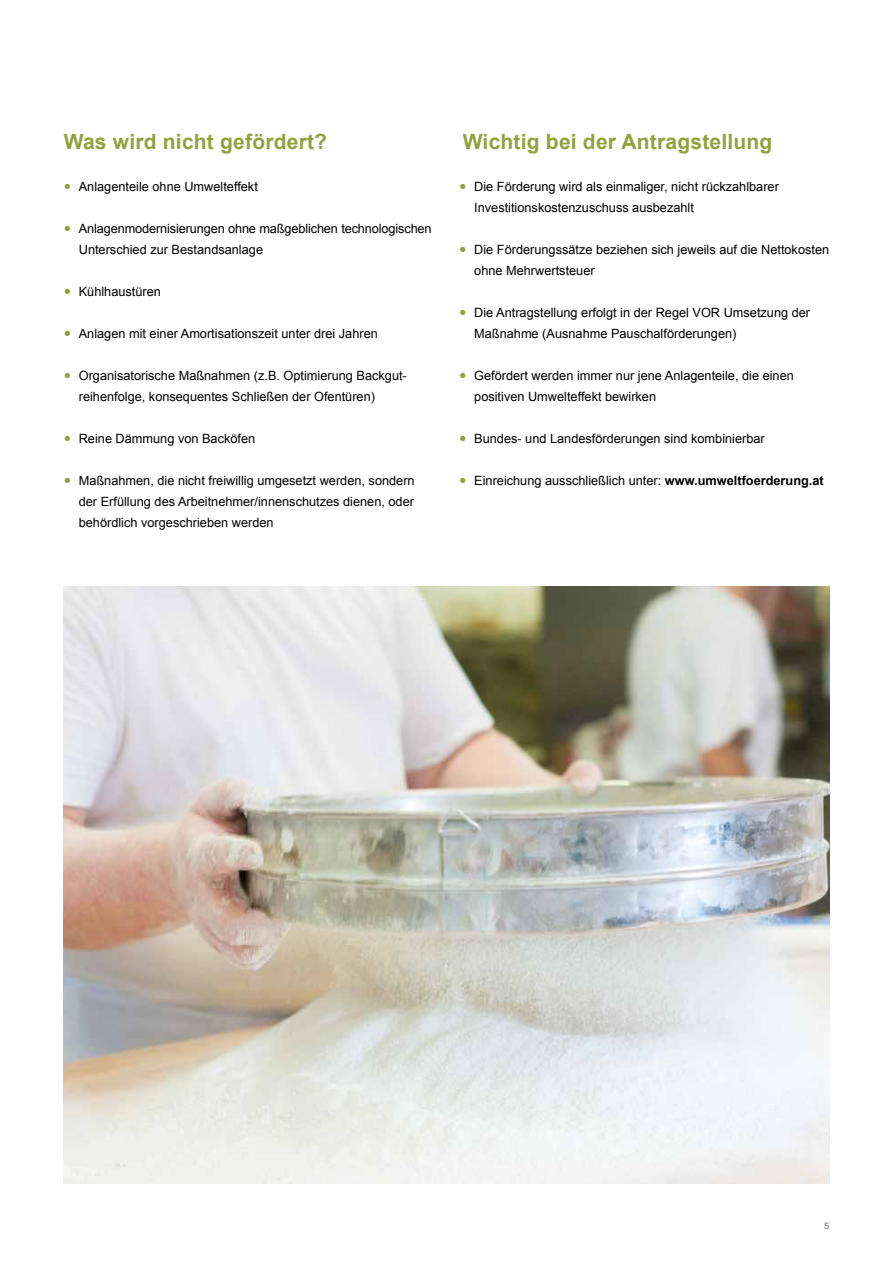
<style>
.page{position:relative;width:893px;height:1263px;background:#fff}
.page>*{position:absolute;margin:0;border:0;box-sizing:border-box;transform-origin:0 0}
.t1{font:700 21px "Arial";letter-spacing:.01em;color:#91a23d}
.t2{font:12.75px/21px "Arial";color:#000}
.t3{font:9px "Arial";color:#6d6e71}
.s1{font-size:21px;color:#91a23d}
.s2{font-weight:700}
</style>
<div class="page">
<img style="left:64px;top:587px;width:765px;height:597px">
<h1 class="t1" style="left:64px;top:127px;width:265px">Was wird nicht gefördert?</h1>
<p class="t2" style="left:64px;top:176px;width:196px"><span class="s1">•</span> Anlagenteile ohne Umwelteffekt</p>
<p class="t2" style="left:79px;top:218px;width:354px;text-indent:-15px"><span class="s1">•</span> Anlagenmodernisierungen ohne maßgeblichen technologischen<br>Unterschied zur Bestandsanlage</p>
<p class="t2" style="left:64px;top:281px;width:99px"><span class="s1">•</span> Kühlhaustüren</p>
<p class="t2" style="left:64px;top:323px;width:316px"><span class="s1">•</span> Anlagen mit einer Amortisationszeit unter drei Jahren</p>
<p class="t2" style="left:79px;top:365px;width:330px;text-indent:-15px"><span class="s1">•</span> Organisatorische Maßnahmen (z.B. Optimierung Backgut&shy;reihenfolge, konsequentes Schließen der Ofentüren)</p>
<p class="t2" style="left:64px;top:428px;width:193px"><span class="s1">•</span> Reine Dämmung von Backöfen</p>
<p class="t2" style="left:79px;top:470px;width:337px;text-align:justify;text-indent:-15px"><span class="s1">•</span> Maßnahmen, die nicht freiwillig umgesetzt werden, sondern der Erfüllung des Arbeitnehmer/innenschutzes dienen, oder behördlich vorgeschrieben werden</p>
<h1 class="t1" style="left:463px;top:127px;width:311px">Wichtig bei der Antragstellung</h1>
<p class="t2" style="left:474px;top:176px;width:306px;text-indent:-15px"><span class="s1">•</span> Die Förderung wird als einmaliger, nicht rückzahlbarer<br>Investitionskostenzuschuss ausbezahlt</p>
<p class="t2" style="left:474px;top:239px;width:356px;text-indent:-15px"><span class="s1">•</span> Die Förderungssätze beziehen sich jeweils auf die Nettokosten ohne Mehrwertsteuer</p>
<p class="t2" style="left:474px;top:302px;width:337px;text-indent:-15px"><span class="s1">•</span> Die Antragstellung erfolgt in der Regel VOR Umsetzung der<br>Maßnahme (Ausnahme Pauschalförderungen)</p>
<p class="t2" style="left:474px;top:365px;width:321px;text-indent:-15px"><span class="s1">•</span> Gefördert werden immer nur jene Anlagenteile, die einen positiven Umwelteffekt bewirken</p>
<p class="t2" style="left:459px;top:428px;width:307px"><span class="s1">•</span> Bundes- und Landesförderungen sind kombinierbar</p>
<p class="t2" style="left:459px;top:470px;width:366px"><span class="s1">•</span> Einreichung ausschließlich unter: <span class="s2">www.umweltfoerderung.at</span></p>
<p class="t3" style="left:824px;top:1220px;width:7px">5</p>
</div>
